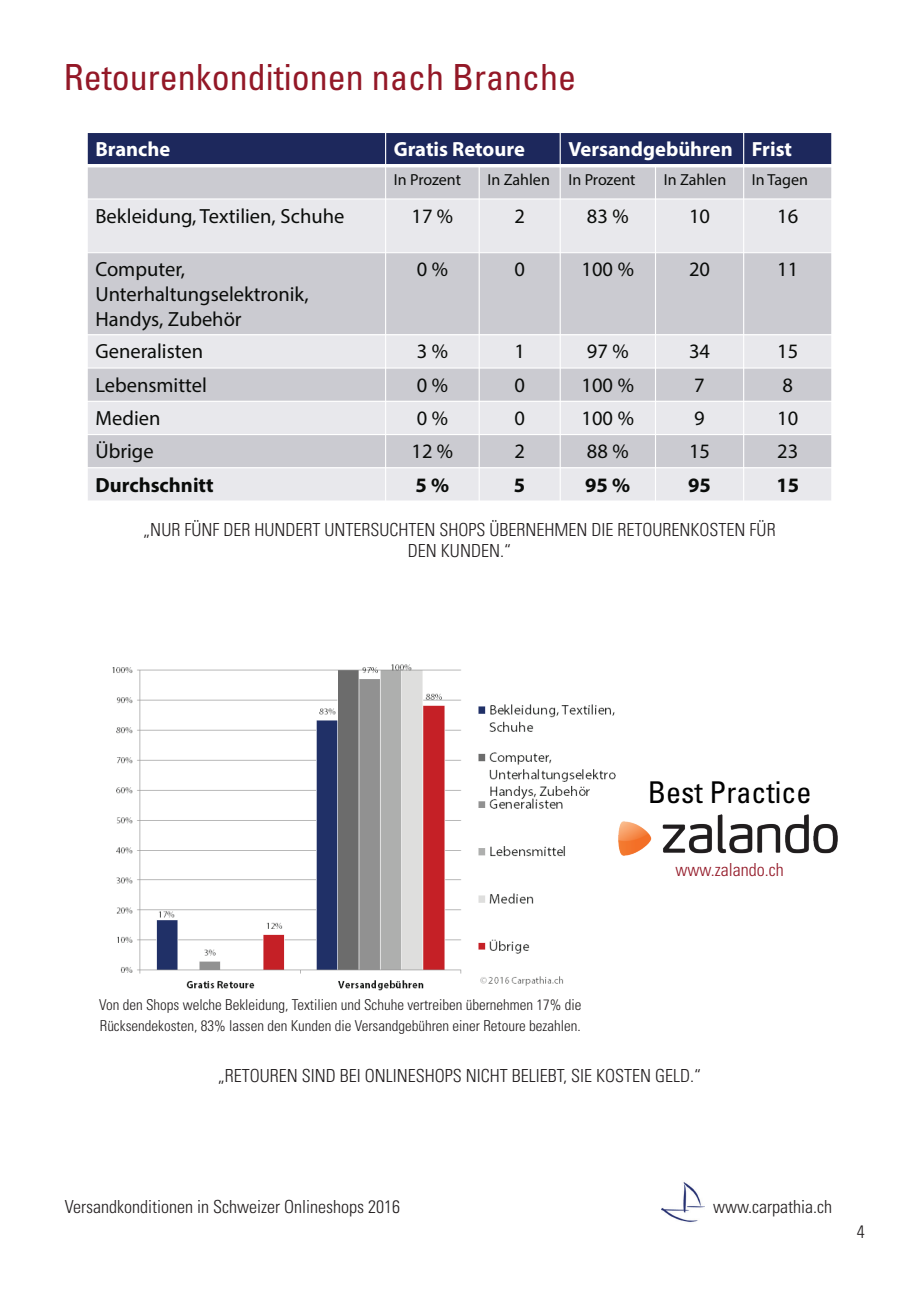
<style>
.page{position:relative;width:919px;height:1289px;background:#fff}
.page>*{position:absolute;margin:0;border:0;box-sizing:border-box;transform-origin:0 0}
.t1{font:condensed 36px "Univers LT Std";color:#931827}
.t2{font:condensed 30px "Univers LT Std";color:#000}
.t3{font:20.55px/24.6px "Myriad Pro";color:#0a0c0a}
.t4{font:700 20.55px "Myriad Pro";color:#fff}
.t5{font:700 20.55px "Myriad Pro";color:#0a0c0a}
.t6{font:300 condensed 18px/21.6px "Univers LT Std";color:#231f20;text-align:center}
.t7{font:300 condensed 18px "Univers LT Std";color:#931827}
.t8{font:16.05px "Myriad Pro";color:#0a0c0a}
.t9{font:300 condensed 15px/21.6px "Univers LT Std";color:#231f20}
</style>
<div class="page">
<img style="left:112px;top:664px;width:504px;height:327px">
<img style="left:618px;top:814px;width:220px;height:42px">
<div style="left:87px;top:132px;width:298px;height:34px;background:#1d285c"></div>
<div style="left:385px;top:132px;width:175px;height:34px;background:#1d285c"></div>
<div style="left:560px;top:132px;width:183px;height:34px;background:#1d285c"></div>
<div style="left:743px;top:132px;width:88px;height:34px;background:#1d285c"></div>
<div style="left:87px;top:166px;width:298px;height:33px;background:#cbcbd1"></div>
<div style="left:385px;top:166px;width:94px;height:33px;background:#cbcbd1"></div>
<div style="left:479px;top:166px;width:81px;height:33px;background:#cbcbd1"></div>
<div style="left:560px;top:166px;width:95px;height:33px;background:#cbcbd1"></div>
<div style="left:655px;top:166px;width:88px;height:33px;background:#cbcbd1"></div>
<div style="left:743px;top:166px;width:88px;height:33px;background:#cbcbd1"></div>
<div style="left:87px;top:199px;width:298px;height:54px;background:#e8e8ec"></div>
<div style="left:385px;top:199px;width:94px;height:54px;background:#e8e8ec"></div>
<div style="left:479px;top:199px;width:81px;height:54px;background:#e8e8ec"></div>
<div style="left:560px;top:199px;width:95px;height:54px;background:#e8e8ec"></div>
<div style="left:655px;top:199px;width:88px;height:54px;background:#e8e8ec"></div>
<div style="left:743px;top:199px;width:88px;height:54px;background:#e8e8ec"></div>
<div style="left:87px;top:253px;width:298px;height:82px;background:#cbcbd1"></div>
<div style="left:385px;top:253px;width:94px;height:82px;background:#cbcbd1"></div>
<div style="left:479px;top:253px;width:81px;height:82px;background:#cbcbd1"></div>
<div style="left:560px;top:253px;width:95px;height:82px;background:#cbcbd1"></div>
<div style="left:655px;top:253px;width:88px;height:82px;background:#cbcbd1"></div>
<div style="left:743px;top:253px;width:88px;height:82px;background:#cbcbd1"></div>
<div style="left:87px;top:335px;width:298px;height:33px;background:#e8e8ec"></div>
<div style="left:385px;top:335px;width:94px;height:33px;background:#e8e8ec"></div>
<div style="left:479px;top:335px;width:81px;height:33px;background:#e8e8ec"></div>
<div style="left:560px;top:335px;width:95px;height:33px;background:#e8e8ec"></div>
<div style="left:655px;top:335px;width:88px;height:33px;background:#e8e8ec"></div>
<div style="left:743px;top:335px;width:88px;height:33px;background:#e8e8ec"></div>
<div style="left:87px;top:368px;width:298px;height:33px;background:#cbcbd1"></div>
<div style="left:385px;top:368px;width:94px;height:33px;background:#cbcbd1"></div>
<div style="left:479px;top:368px;width:81px;height:33px;background:#cbcbd1"></div>
<div style="left:560px;top:368px;width:95px;height:33px;background:#cbcbd1"></div>
<div style="left:655px;top:368px;width:88px;height:33px;background:#cbcbd1"></div>
<div style="left:743px;top:368px;width:88px;height:33px;background:#cbcbd1"></div>
<div style="left:87px;top:401px;width:298px;height:33px;background:#e8e8ec"></div>
<div style="left:385px;top:401px;width:94px;height:33px;background:#e8e8ec"></div>
<div style="left:479px;top:401px;width:81px;height:33px;background:#e8e8ec"></div>
<div style="left:560px;top:401px;width:95px;height:33px;background:#e8e8ec"></div>
<div style="left:655px;top:401px;width:88px;height:33px;background:#e8e8ec"></div>
<div style="left:743px;top:401px;width:88px;height:33px;background:#e8e8ec"></div>
<div style="left:87px;top:434px;width:298px;height:34px;background:#cbcbd1"></div>
<div style="left:385px;top:434px;width:94px;height:34px;background:#cbcbd1"></div>
<div style="left:479px;top:434px;width:81px;height:34px;background:#cbcbd1"></div>
<div style="left:560px;top:434px;width:95px;height:34px;background:#cbcbd1"></div>
<div style="left:655px;top:434px;width:88px;height:34px;background:#cbcbd1"></div>
<div style="left:743px;top:434px;width:88px;height:34px;background:#cbcbd1"></div>
<div style="left:87px;top:468px;width:298px;height:33px;background:#e8e8ec"></div>
<div style="left:385px;top:468px;width:94px;height:33px;background:#e8e8ec"></div>
<div style="left:479px;top:468px;width:81px;height:33px;background:#e8e8ec"></div>
<div style="left:560px;top:468px;width:95px;height:33px;background:#e8e8ec"></div>
<div style="left:655px;top:468px;width:88px;height:33px;background:#e8e8ec"></div>
<div style="left:743px;top:468px;width:88px;height:33px;background:#e8e8ec"></div>
<hr style="left:385px;top:132px;width:1px;height:369px;background:#fff">
<hr style="left:478px;top:164px;width:1px;height:337px;background:#fff">
<hr style="left:559px;top:132px;width:1px;height:369px;background:#fff">
<hr style="left:655px;top:164px;width:1px;height:337px;background:#fff">
<hr style="left:743px;top:132px;width:1px;height:369px;background:#fff">
<hr style="left:87px;top:164px;width:744px;height:3px;background:#fff">
<hr style="left:87px;top:198px;width:744px;height:1px;background:#fff">
<hr style="left:87px;top:252px;width:744px;height:1px;background:#fff">
<hr style="left:87px;top:334px;width:744px;height:1px;background:#fff">
<hr style="left:87px;top:367px;width:744px;height:1px;background:#fff">
<hr style="left:87px;top:401px;width:744px;height:1px;background:#fff">
<hr style="left:87px;top:434px;width:744px;height:1px;background:#fff">
<hr style="left:87px;top:467px;width:744px;height:1px;background:#fff">
<hr style="left:87px;top:132px;width:1px;height:369px;background:#fff">
<hr style="left:87px;top:132px;width:744px;height:1px;background:#fff">
<hr style="left:87px;top:500px;width:744px;height:1px;background:#fff">
<img style="left:661px;top:1182px;width:43px;height:41px">
<h1 class="t1" style="left:64px;top:54px;width:513px">Retourenkonditionen nach Branche</h1>
<p class="t4" style="left:95px;top:136px;width:76px">Branche</p>
<p class="t4" style="left:394px;top:136px;width:133px">Gratis Retoure</p>
<p class="t4" style="left:568px;top:136px;width:225px">Versandgebühren Frist</p>
<p class="t8" style="left:394px;top:170px;width:69px">In Prozent</p>
<p class="t8" style="left:487px;top:170px;width:150px">In Zahlen In Prozent</p>
<p class="t8" style="left:663px;top:170px;width:64px">In Zahlen</p>
<p class="t8" style="left:751px;top:170px;width:58px">In Tagen</p>
<p class="t3" style="left:95px;top:203px;width:250px">Bekleidung, Textilien, Schuhe</p>
<p class="t3" style="left:411px;top:203px;width:43px">17 %</p>
<p class="t3" style="left:514px;top:203px;width:12px">2</p>
<p class="t3" style="left:587px;top:203px;width:43px">83 %</p>
<p class="t3" style="left:689px;top:203px;width:23px">10</p>
<p class="t3" style="left:777px;top:203px;width:23px">16</p>
<p class="t3" style="left:95px;top:257px;width:215px">Computer,<br>Unterhaltungselektronik,<br>Handys, Zubehör</p>
<p class="t3" style="left:417px;top:257px;width:33px">0 %</p>
<p class="t3" style="left:514px;top:257px;width:12px">0</p>
<p class="t3" style="left:581px;top:257px;width:54px">100 %</p>
<p class="t3" style="left:689px;top:257px;width:23px">20</p>
<p class="t3" style="left:777px;top:257px;width:23px">11</p>
<p class="t3" style="left:95px;top:339px;width:109px">Generalisten</p>
<p class="t3" style="left:417px;top:339px;width:33px">3 %</p>
<p class="t3" style="left:514px;top:339px;width:12px">1</p>
<p class="t3" style="left:587px;top:339px;width:43px">97 %</p>
<p class="t3" style="left:689px;top:339px;width:23px">34</p>
<p class="t3" style="left:777px;top:339px;width:23px">15</p>
<p class="t3" style="left:95px;top:372px;width:113px">Lebensmittel</p>
<p class="t3" style="left:417px;top:372px;width:33px">0 %</p>
<p class="t3" style="left:514px;top:372px;width:12px">0</p>
<p class="t3" style="left:581px;top:372px;width:54px">100 %</p>
<p class="t3" style="left:694px;top:372px;width:12px">7</p>
<p class="t3" style="left:782px;top:372px;width:12px">8</p>
<p class="t3" style="left:95px;top:405px;width:66px">Medien</p>
<p class="t3" style="left:417px;top:405px;width:33px">0 %</p>
<p class="t3" style="left:514px;top:405px;width:12px">0</p>
<p class="t3" style="left:581px;top:405px;width:54px">100 %</p>
<p class="t3" style="left:694px;top:405px;width:12px">9</p>
<p class="t3" style="left:777px;top:405px;width:23px">10</p>
<p class="t3" style="left:95px;top:438px;width:60px">Übrige</p>
<p class="t3" style="left:411px;top:438px;width:43px">12 %</p>
<p class="t3" style="left:514px;top:438px;width:12px">2</p>
<p class="t3" style="left:587px;top:438px;width:43px">88 %</p>
<p class="t3" style="left:689px;top:438px;width:23px">15</p>
<p class="t3" style="left:777px;top:438px;width:23px">23</p>
<p class="t5" style="left:95px;top:471px;width:120px">Durchschnitt</p>
<p class="t5" style="left:415px;top:471px;width:35px">5 %</p>
<p class="t5" style="left:514px;top:471px;width:13px">5</p>
<p class="t5" style="left:585px;top:471px;width:46px">95 %</p>
<p class="t5" style="left:688px;top:471px;width:24px">95</p>
<p class="t5" style="left:776px;top:471px;width:24px">15</p>
<p class="t6" style="left:143px;top:518px;width:633px">„NUR FÜNF DER HUNDERT UNTERSUCHTEN SHOPS ÜBERNEHMEN DIE RETOURENKOSTEN FÜR<br>DEN KUNDEN.“</p>
<h2 class="t2" style="left:648px;top:773px;width:165px">Best Practice</h2>
<p class="t7" style="left:675px;top:858px;width:110px">www.zalando.ch</p>
<p class="t9" style="left:99px;top:993px;width:484px">Von den Shops welche Bekleidung, Textilien und Schuhe vertreiben übernehmen 17% die<br>Rücksendekosten, 83% lassen den Kunden die Versandgebühren einer Retoure bezahlen.</p>
<p class="t6" style="left:218px;top:1065px;width:485px">„RETOUREN SIND BEI ONLINESHOPS NICHT BELIEBT, SIE KOSTEN GELD.“</p>
<p class="t6" style="left:65px;top:1195px;width:337px">Versandkonditionen in Schweizer Onlineshops 2016</p>
<p class="t6" style="left:713px;top:1195px;width:121px">www.carpathia.ch</p>
<p class="t6" style="left:856px;top:1221px;width:9px">4</p>
</div>
